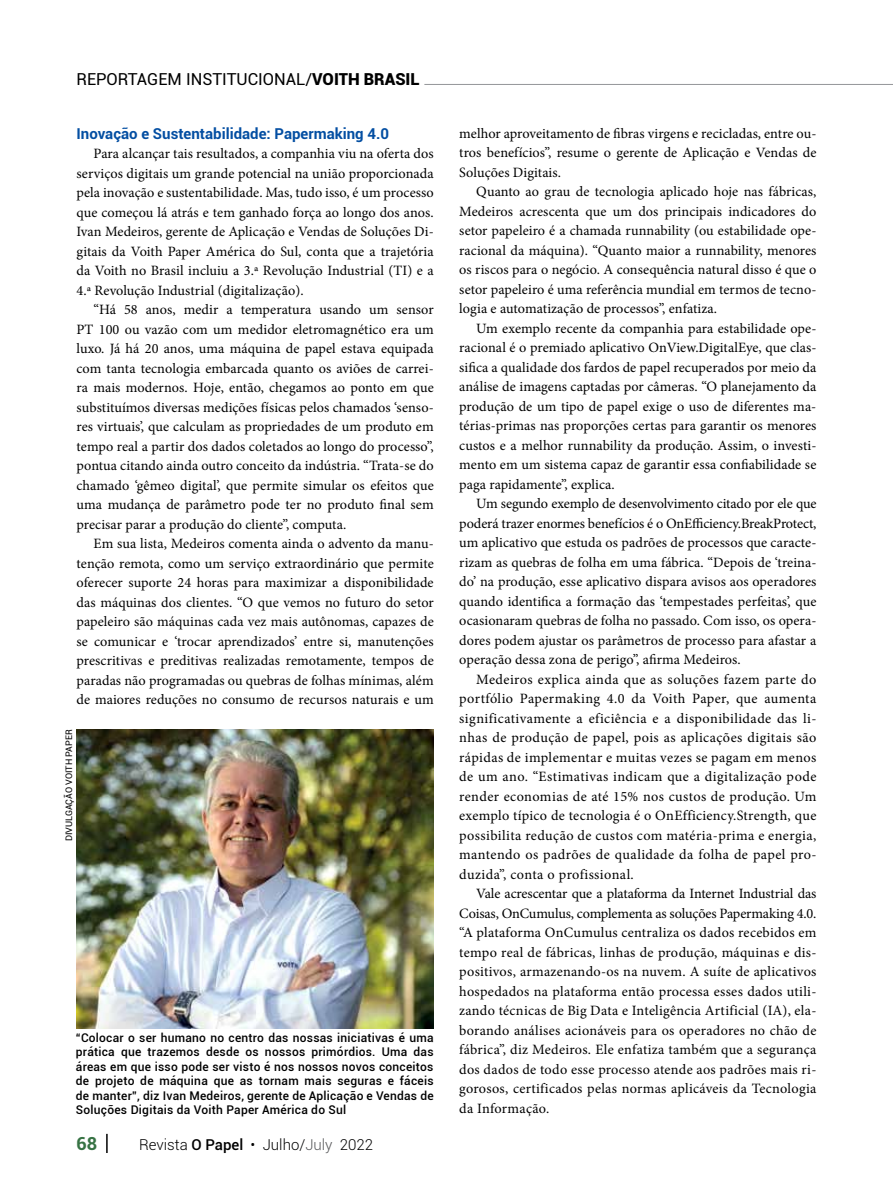
<style>
.page{position:relative;width:893px;height:1191px;background:#fff}
.page>*{position:absolute;margin:0;border:0;box-sizing:border-box;transform-origin:0 0}
.t1{font:700 18px "Roboto";color:#377344}
.t2{font:16.5px "Roboto";color:#000}
.t3{font:700 15px "Roboto";color:#034ea2}
.t4{font:300 15px "Roboto";color:#000}
.t5{font:14.25px/19.5px "Minion Pro";letter-spacing:.005em;color:#000;text-align:justify}
.t6{font:500 12px/14.4px "Roboto";letter-spacing:.02em;color:#000;text-align:justify}
.t7{font:9px "Roboto";color:#000}
.s1{font-weight:900}
.s2{font-weight:500}
.s3{color:#58595b}
</style>
<div class="page">
<hr style="left:424px;top:84px;width:469px;height:1px;background:#939598">
<hr style="left:106px;top:1133px;width:2px;height:20px;background:#000">
<img style="left:77px;top:729px;width:357px;height:299px">
<p class="t2" style="left:77px;top:67px;width:345px">REPORTAGEM INSTITUCIONAL/<span class="s1">VOITH BRASIL</span></p>
<p class="t3" style="left:77px;top:123px;width:314px">Inovação e Sustentabilidade: Papermaking 4.0</p>
<p class="t5" style="left:77px;top:144px;width:359px;text-indent:17px">Para alcançar tais resultados, a companhia viu na oferta dos serviços digitais um grande potencial na união proporcionada pela inovação e sustentabilidade. Mas, tudo isso, é um processo que começou lá atrás e tem ganhado força ao longo dos anos.<br>Ivan Medeiros, gerente de Aplicação e Vendas de Soluções Di&shy;gitais da Voith Paper América do Sul, conta que a trajetória da Voith no Brasil incluiu a 3.ª Revolução Industrial (TI) e a 4.ª Revolução Industrial (digitalização).</p>
<p class="t5" style="left:77px;top:300px;width:359px;text-indent:17px">“Há 58 anos, medir a temperatura usando um sensor PT 100 ou vazão com um medidor eletromagnético era um luxo. Já há 20 anos, uma máquina de papel estava equipada com tanta tecnologia embarcada quanto os aviões de carrei&shy;ra mais modernos. Hoje, então, chegamos ao ponto em que substituímos diversas medições físicas pelos chamados ‘senso&shy;res virtuais’, que calculam as propriedades de um produto em tempo real a partir dos dados coletados ao longo do processo”, pontua citando ainda outro conceito da indústria. “Trata-se do chamado ‘gêmeo digital’, que permite simular os efeitos que uma mudança de parâmetro pode ter no produto final sem precisar parar a produção do cliente”, computa.</p>
<p class="t5" style="left:77px;top:534px;width:359px;text-indent:17px">Em sua lista, Medeiros comenta ainda o advento da manu&shy;tenção remota, como um serviço extraordinário que permite oferecer suporte 24 horas para maximizar a disponibilidade das máquinas dos clientes. “O que vemos no futuro do setor papeleiro são máquinas cada vez mais autônomas, capazes de se comunicar e ‘trocar aprendizados’ entre si, manutenções prescritivas e preditivas realizadas remotamente, tempos de paradas não programadas ou quebras de folhas mínimas, além de maiores reduções no consumo de recursos naturais e um</p>
<p class="t7" style="left:63px;top:841px;width:113px;rotate:-90deg">DIVULGAÇÃO VOITH PAPER</p>
<p class="t6" style="left:76px;top:1030px;width:359px">“Colocar o ser humano no centro das nossas iniciativas é uma prática que trazemos desde os nossos primórdios. Uma das áreas em que isso pode ser visto é nos nossos novos conceitos de projeto de máquina que as tornam mais seguras e fáceis de manter”, diz Ivan Medeiros, gerente de Aplicação e Vendas de Soluções Digitais da Voith Paper América do Sul</p>
<p class="t1" style="left:77px;top:1130px;width:22px">68</p>
<p class="t4" style="left:139px;top:1133px;width:236px">Revista <span class="s2">O Papel</span> • Julho/<span class="s3">July</span> 2022</p>
<p class="t5" style="left:459px;top:124px;width:359px">melhor aproveitamento de fibras virgens e recicladas, entre ou&shy;tros benefícios”, resume o gerente de Aplicação e Vendas de Soluções Digitais.</p>
<p class="t5" style="left:459px;top:182px;width:359px;text-indent:17px">Quanto ao grau de tecnologia aplicado hoje nas fábricas, Medeiros acrescenta que um dos principais indicadores do setor papeleiro é a chamada runnability (ou estabilidade ope&shy;racional da máquina). “Quanto maior a runnability, menores os riscos para o negócio. A consequência natural disso é que o setor papeleiro é uma referência mundial em termos de tecno&shy;logia e automatização de processos”, enfatiza.</p>
<p class="t5" style="left:459px;top:318px;width:359px;text-indent:17px">Um exemplo recente da companhia para estabilidade ope&shy;racional é o premiado aplicativo OnView.DigitalEye, que clas&shy;sifica a qualidade dos fardos de papel recuperados por meio da análise de imagens captadas por câmeras. “O planejamento da produção de um tipo de papel exige o uso de diferentes ma&shy;térias-primas nas proporções certas para garantir os menores custos e a melhor runnability da produção. Assim, o investi&shy;mento em um sistema capaz de garantir essa confiabilidade se paga rapidamente”, explica.</p>
<p class="t5" style="left:459px;top:494px;width:359px;text-indent:17px">Um segundo exemplo de desenvolvimento citado por ele que poderá trazer enormes benefícios é o OnEfficiency.BreakProtect, um aplicativo que estuda os padrões de processos que caracte&shy;rizam as quebras de folha em uma fábrica. “Depois de ‘treina&shy;do’ na produção, esse aplicativo dispara avisos aos operadores quando identifica a formação das ‘tempestades perfeitas’, que ocasionaram quebras de folha no passado. Com isso, os opera&shy;dores podem ajustar os parâmetros de processo para afastar a operação dessa zona de perigo”, afirma Medeiros.</p>
<p class="t5" style="left:459px;top:669px;width:359px;text-indent:17px">Medeiros explica ainda que as soluções fazem parte do portfólio Papermaking 4.0 da Voith Paper, que aumenta significativamente a eficiência e a disponibilidade das li&shy;nhas de produção de papel, pois as aplicações digitais são rápidas de implementar e muitas vezes se pagam em menos de um ano. “Estimativas indicam que a digitalização pode render economias de até 15% nos custos de produção. Um exemplo típico de tecnologia é o OnEfficiency.Strength, que possibilita redução de custos com matéria-prima e energia, mantendo os padrões de qualidade da folha de papel pro&shy;duzida”, conta o profissional.</p>
<p class="t5" style="left:459px;top:884px;width:359px;text-indent:17px">Vale acrescentar que a plataforma da Internet Industrial das Coisas, OnCumulus, complementa as soluções Papermaking 4.0. “A plataforma OnCumulus centraliza os dados recebidos em tempo real de fábricas, linhas de produção, máquinas e dis&shy;positivos, armazenando-os na nuvem. A suíte de aplicativos hospedados na plataforma então processa esses dados utili&shy;zando técnicas de Big Data e Inteligência Artificial (IA), ela&shy;borando análises acionáveis para os operadores no chão de fábrica”, diz Medeiros. Ele enfatiza também que a segurança dos dados de todo esse processo atende aos padrões mais ri&shy;gorosos, certificados pelas normas aplicáveis da Tecnologia da Informação.</p>
</div>
